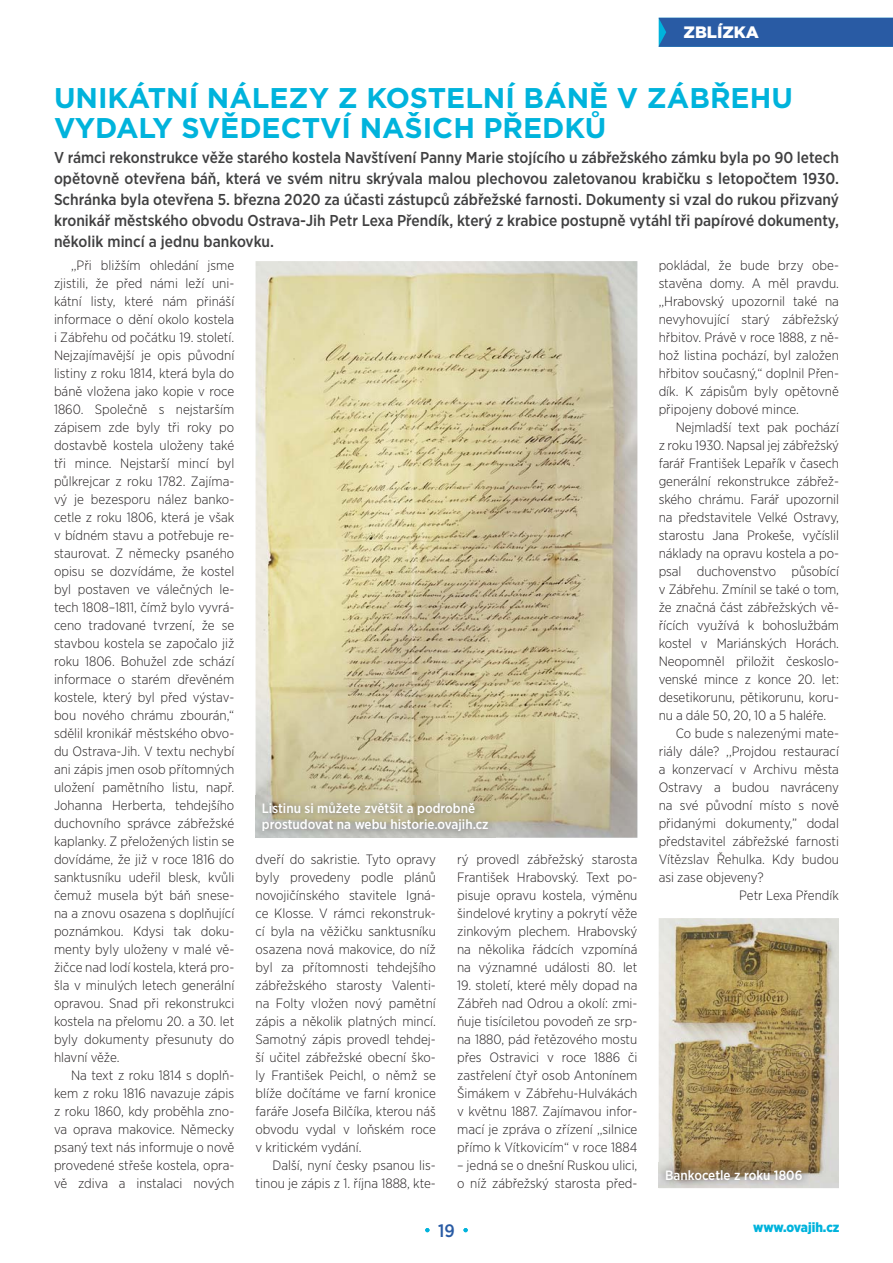
<style>
.page{position:relative;width:893px;height:1263px;background:#fff}
.page>*{position:absolute;margin:0;border:0;box-sizing:border-box;transform-origin:0 0}
.t1{font:700 28.5px/30px "Gotham";color:#00b3dc}
.t2{font:500 18px "Gotham Narrow";color:#295ba4}
.t3{font:900 16.5px "Gotham";color:#fff}
.t4{font:500 15.75px/21px "Gotham Narrow";color:#404041;text-align:justify}
.t5{font:300 13.5px/18px "Gotham Narrow";letter-spacing:-.005em;color:#231f20;text-align:justify}
.t6{font:500 13.5px/16.2px "Gotham Narrow";color:#fff}
.t7{font:900 13.5px "Gotham Narrow";letter-spacing:-.005em;color:#00b3dc}
</style>
<div class="page">
<div style="left:659px;top:18px;width:234px;height:29px;background:#295ba4"></div>
<svg style="left:425px;top:1228px;width:4px;height:4px"></svg>
<svg style="left:463px;top:1228px;width:5px;height:4px"></svg>
<img style="left:256px;top:261px;width:381px;height:577px">
<img style="left:659px;top:918px;width:180px;height:270px">
<img style="left:255px;top:795px;width:1px;height:43px">
<img style="left:256px;top:795px;width:239px;height:43px">
<svg style="left:658px;top:1162px;width:1px;height:25px"></svg>
<img style="left:659px;top:1162px;width:150px;height:25px">
<p class="t3" style="left:684px;top:25px;width:77px">ZBLÍZKA</p>
<h1 class="t1" style="left:54px;top:85px;width:740px">UNIKÁTNÍ NÁLEZY Z KOSTELNÍ BÁNĚ V ZÁBŘEHU<br>VYDALY SVĚDECTVÍ NAŠICH PŘEDKŮ</h1>
<p class="t4" style="left:54px;top:148px;width:786px">V rámci rekonstrukce věže starého kostela Navštívení Panny Marie stojícího u zábřežského zámku byla po 90 letech opětovně otevřena báň, která ve svém nitru skrývala malou plechovou zaletovanou krabičku s letopočtem 1930.<br>Schránka byla otevřena 5. března 2020 za účasti zástupců zábřežské farnosti. Dokumenty si vzal do rukou přizvaný kronikář městského obvodu Ostrava-Jih Petr Lexa Přendík, který z krabice postupně vytáhl tři papírové dokumenty, několik mincí a jednu bankovku.</p>
<p class="t5" style="left:54px;top:257px;width:182px;text-indent:17px">,,Při bližším ohledání jsme zjistili, že před námi leží uni&shy;kátní listy, které nám přináší informace o dění okolo kostela i Zábřehu od počátku 19. století.<br>Nejzajímavější je opis původní listiny z roku 1814, která byla do báně vložena jako kopie v roce 1860. Společně s nejstarším zápisem zde byly tři roky po dostavbě kostela uloženy také tři mince. Nejstarší mincí byl půlkrejcar z roku 1782. Zajíma&shy;vý je bezesporu nález banko&shy;cetle z roku 1806, která je však v bídném stavu a potřebuje re&shy;staurovat. Z německy psaného opisu se dozvídáme, že kostel byl postaven ve válečných le&shy;tech 1808–1811, čímž bylo vyvrá&shy;ceno tradované tvrzení, že se stavbou kostela se započalo již roku 1806. Bohužel zde schází informace o starém dřevěném kostele, který byl před výstav&shy;bou nového chrámu zbourán,“ sdělil kronikář městského obvo&shy;du Ostrava-Jih. V textu nechybí ani zápis jmen osob přítomných uložení pamětního listu, např.<br>Johanna Herberta, tehdejšího duchovního správce zábřežské kaplanky. Z přeložených listin se dovídáme, že již v roce 1816 do sanktusníku udeřil blesk, kvůli čemuž musela být báň snese&shy;na a znovu osazena s doplňující poznámkou. Kdysi tak doku&shy;menty byly uloženy v malé vě&shy;žičce nad lodí kostela, která pro&shy;šla v minulých letech generální opravou. Snad při rekonstrukci kostela na přelomu 20. a 30. let byly dokumenty přesunuty do hlavní věže.</p>
<p class="t5" style="left:54px;top:1067px;width:182px;text-indent:17px">Na text z roku 1814 s doplň&shy;kem z roku 1816 navazuje zápis z roku 1860, kdy proběhla zno&shy;va oprava makovice. Německy psaný text nás informuje o nově provedené střeše kostela, opra&shy;vě zdiva a instalaci nových</p>
<p class="t5" style="left:659px;top:257px;width:182px">pokládal, že bude brzy obe&shy;stavěna domy. A měl pravdu. ,,Hrabovský upozornil také na nevyhovující starý zábřežský hřbitov. Právě v roce 1888, z ně&shy;hož listina pochází, byl založen hřbitov současný,“ doplnil Přen&shy;dík. K zápisům byly opětovně připojeny dobové mince.</p>
<p class="t5" style="left:676px;top:419px;width:165px">Nejmladší text pak pochází</p>
<p class="t5" style="left:659px;top:437px;width:182px">z roku 1930. Napsal jej zábřežský</p>
<p class="t5" style="left:659px;top:455px;width:182px">farář František Lepařík v časech</p>
<p class="t5" style="left:659px;top:473px;width:182px">generální rekonstrukce zábřež-</p>
<p class="t5" style="left:659px;top:491px;width:182px">ského chrámu. Farář upozornil</p>
<p class="t5" style="left:659px;top:509px;width:182px">na představitele Velké Ostravy,</p>
<p class="t5" style="left:659px;top:527px;width:182px">starostu Jana Prokeše, vyčíslil</p>
<p class="t5" style="left:659px;top:545px;width:182px">náklady na opravu kostela a po-</p>
<p class="t5" style="left:659px;top:563px;width:182px">psal duchovenstvo působící</p>
<p class="t5" style="left:659px;top:581px;width:182px">v Zábřehu. Zmínil se také o tom,</p>
<p class="t5" style="left:659px;top:599px;width:182px">že značná část zábřežských vě-</p>
<p class="t5" style="left:659px;top:617px;width:182px">řících využívá k bohoslužbám</p>
<p class="t5" style="left:659px;top:635px;width:182px">kostel v Mariánských Horách.</p>
<p class="t5" style="left:659px;top:653px;width:182px">Neopomněl přiložit českoslo-</p>
<p class="t5" style="left:659px;top:671px;width:182px">venské mince z konce 20. let:</p>
<p class="t5" style="left:659px;top:689px;width:182px">desetikorunu, pětikorunu, koru-</p>
<p class="t5" style="left:659px;top:707px;width:169px">nu a dále 50, 20, 10 a 5 haléře.</p>
<p class="t5" style="left:676px;top:725px;width:165px">Co bude s nalezenými mate-</p>
<p class="t5" style="left:659px;top:743px;width:182px">riály dále? ,,Projdou restaurací</p>
<p class="t5" style="left:659px;top:761px;width:182px">a konzervací v Archivu města</p>
<p class="t5" style="left:659px;top:779px;width:182px">Ostravy a budou navráceny</p>
<p class="t5" style="left:659px;top:797px;width:182px">na své původní místo s nově</p>
<p class="t5" style="left:659px;top:815px;width:182px">přidanými dokumenty,” dodal</p>
<p class="t5" style="left:659px;top:833px;width:182px">představitel zábřežské farnosti</p>
<p class="t5" style="left:659px;top:851px;width:182px">Vítězslav Řehulka. Kdy budou</p>
<p class="t5" style="left:659px;top:869px;width:107px">asi zase objeveny?</p>
<p class="t5" style="left:739px;top:887px;width:101px">Petr Lexa Přendík</p>
<p class="t6" style="left:262px;top:801px;width:228px">Listinu si můžete zvětšit a podrobně prostudovat na webu historie.ovajih.cz</p>
<p class="t5" style="left:457px;top:851px;width:182px">rý provedl zábřežský starosta František Hrabovský. Text po&shy;pisuje opravu kostela, výměnu šindelové krytiny a pokrytí věže zinkovým plechem. Hrabovský na několika řádcích vzpomíná na významné události 80. let</p>
<p class="t5" style="left:457px;top:977px;width:182px">19. století, které měly dopad na Zábřeh nad Odrou a okolí: zmi&shy;ňuje tisíciletou povodeň ze srp&shy;na 1880, pád řetězového mostu přes Ostravici v roce 1886 či zastřelení čtyř osob Antonínem Šimákem v Zábřehu-Hulvákách v květnu 1887. Zajímavou infor&shy;mací je zpráva o zřízení ,,silnice přímo k Vítkovicím“ v roce 1884</p>
<p class="t5" style="left:457px;top:1157px;width:182px">– jedná se o dnešní Ruskou ulici, o níž zábřežský starosta před-</p>
<p class="t5" style="left:256px;top:851px;width:182px">dveří do sakristie. Tyto opravy byly provedeny podle plánů novojičínského stavitele Igná&shy;ce Klosse. V rámci rekonstruk&shy;cí byla na věžičku sanktusníku osazena nová makovice, do níž byl za přítomnosti tehdejšího zábřežského starosty Valenti&shy;na Folty vložen nový pamětní zápis a několik platných mincí.<br>Samotný zápis provedl tehdej&shy;ší učitel zábřežské obecní ško&shy;ly František Peichl, o němž se blíže dočítáme ve farní kronice faráře Josefa Bilčíka, kterou náš obvodu vydal v loňském roce v kritickém vydání.</p>
<p class="t5" style="left:256px;top:1157px;width:182px;text-align:right">Další, nyní česky psanou lis&shy;tinou je zápis z 1. října 1888, kte-</p>
<p class="t6" style="left:665px;top:1168px;width:139px">Bankocetle z roku 1806</p>
<h2 class="t2" style="left:438px;top:1222px;width:18px">19</h2>
<p class="t7" style="left:753px;top:1222px;width:88px">www.ovajih.cz</p>
</div>
